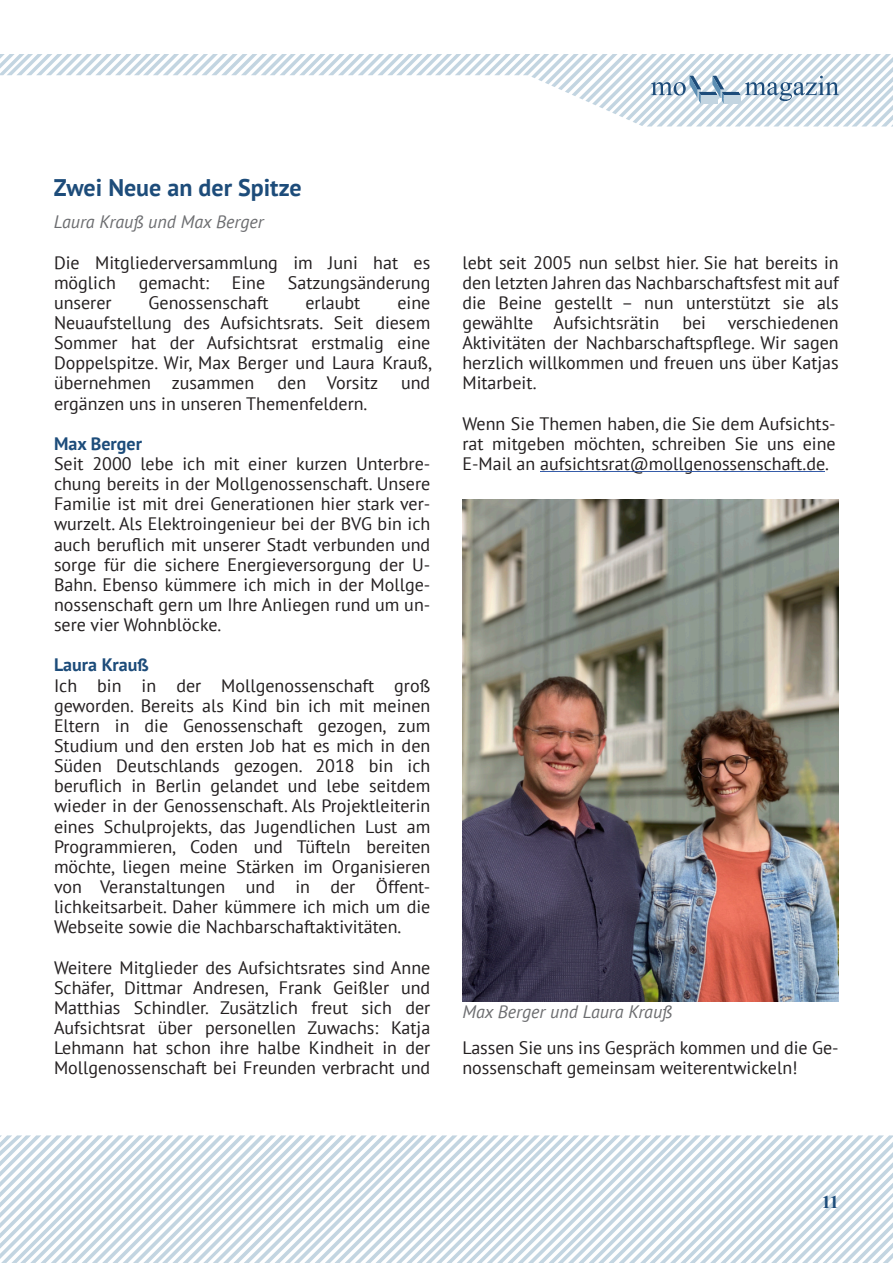
<style>
.page{position:relative;width:893px;height:1263px;background:#fff}
.page>*{position:absolute;margin:0;border:0;box-sizing:border-box;transform-origin:0 0}
.t1{font:700 24px "PT Sans";color:#1d4c7a}
.t2{font:18px/20.1px "PT Sans";color:#231f20;text-align:justify}
.t3{font:italic 18px "PT Sans";color:#6c6d70}
.t4{font:700 18px "PT Sans";color:#1d4c7a}
.t5{font:700 18px "Times New Roman";color:#1d4c7a}
</style>
<div class="page">
<svg style="left:0;top:54px;width:893px;height:72px"></svg>
<svg style="left:0;top:1135px;width:893px;height:128px"></svg>
<hr style="left:540px;top:471px;width:285px;height:1px;background:#365ca9">
<img style="left:462px;top:500px;width:377px;height:501px">
<h1 class="t1" style="left:54px;top:178px;width:249px">Zwei Neue an der Spitze</h1>
<p class="t3" style="left:54px;top:214px;width:211px">Laura Krauß und Max Berger</p>
<p class="t2" style="left:54px;top:254px;width:378px">Die Mitgliederversammlung im Juni hat es möglich</p>
<p class="t2" style="left:139px;top:274px;width:72px">gemacht:</p>
<p class="t2" style="left:232px;top:274px;width:35px">Eine</p>
<p class="t2" style="left:288px;top:274px;width:144px">Satzungsänderung</p>
<p class="t2" style="left:54px;top:294px;width:59px">unserer</p>
<p class="t2" style="left:149px;top:294px;width:121px">Genossenschaft</p>
<p class="t2" style="left:305px;top:294px;width:56px">erlaubt</p>
<p class="t2" style="left:54px;top:294px;width:379px;text-indent:343px">eine Neuaufstellung des Aufsichtsrats. Seit diesem Sommer hat der Aufsichtsrat erstmalig eine Doppelspitze. Wir, Max Berger und Laura Krauß, übernehmen zusammen</p>
<p class="t2" style="left:278px;top:375px;width:102px">den Vorsitz</p>
<p class="t2" style="left:401px;top:375px;width:31px">und</p>
<p class="t2" style="left:54px;top:395px;width:315px">ergänzen uns in unseren Themenfeldern.</p>
<p class="t4" style="left:54px;top:436px;width:90px">Max Berger</p>
<p class="t2" style="left:54px;top:455px;width:378px">Seit 2000 lebe ich mit einer kurzen Unterbre&shy;chung bereits in der Mollgenossenschaft. Unsere Familie ist mit drei Generationen hier stark ver&shy;wurzelt. Als Elektroingenieur bei der BVG bin ich auch beruflich mit unserer Stadt verbunden und sorge für die sichere Energieversorgung der U-Bahn. Ebenso kümmere ich mich in der Mollge&shy;nossenschaft gern um Ihre Anliegen rund um un&shy;sere vier Wohnblöcke.</p>
<p class="t4" style="left:54px;top:658px;width:96px">Laura Krauß</p>
<p class="t2" style="left:54px;top:677px;width:378px">Ich bin in der Mollgenossenschaft groß geworden. Bereits als Kind bin ich mit meinen Eltern in die Genossenschaft gezogen, zum Studium und den ersten Job hat es mich in den Süden Deutschlands gezogen. 2018 bin ich beruflich in Berlin gelandet und lebe seitdem wieder in der Genossenschaft. Als Projektleiterin eines Schulprojekts, das Jugendlichen Lust am Programmieren, Coden und Tüfteln bereiten möchte, liegen meine Stärken im Organisieren von Veranstaltungen und in der Öffent&shy;lichkeitsarbeit. Daher kümmere ich mich um die Webseite sowie die Nachbarschaftaktivitäten.</p>
<p class="t2" style="left:54px;top:959px;width:378px">Weitere Mitglieder des Aufsichtsrates sind Anne Schäfer, Dittmar Andresen, Frank Geißler und Matthias Schindler. Zusätzlich freut sich der Aufsichtsrat über personellen Zuwachs: Katja Lehmann hat schon ihre halbe Kindheit in der Mollgenossenschaft bei Freunden verbracht und</p>
<p class="t2" style="left:462px;top:254px;width:378px">lebt seit 2005 nun selbst hier. Sie hat bereits in den letzten Jahren das Nachbarschaftsfest mit auf die Beine gestellt – nun unterstützt sie als gewählte Aufsichtsrätin</p>
<p class="t2" style="left:462px;top:314px;width:378px;text-indent:220px">bei verschiedenen Aktivitäten der Nachbarschaftspflege. Wir sagen herzlich willkommen und freuen uns über Katjas Mitarbeit.</p>
<p class="t2" style="left:462px;top:415px;width:375px">Wenn Sie Themen haben, die Sie dem Aufsichts&shy;rat mitgeben möchten, schreiben Sie uns eine E-Mail an aufsichtsrat@mollgenossenschaft.de.</p>
<p class="t3" style="left:462px;top:1004px;width:211px">Max Berger und Laura Krauß</p>
<p class="t2" style="left:462px;top:1039px;width:378px">Lassen Sie uns ins Gespräch kommen und die Ge&shy;nossenschaft gemeinsam weiterentwickeln!</p>
<p class="t5" style="left:822px;top:1195px;width:19px">11</p>
</div>
